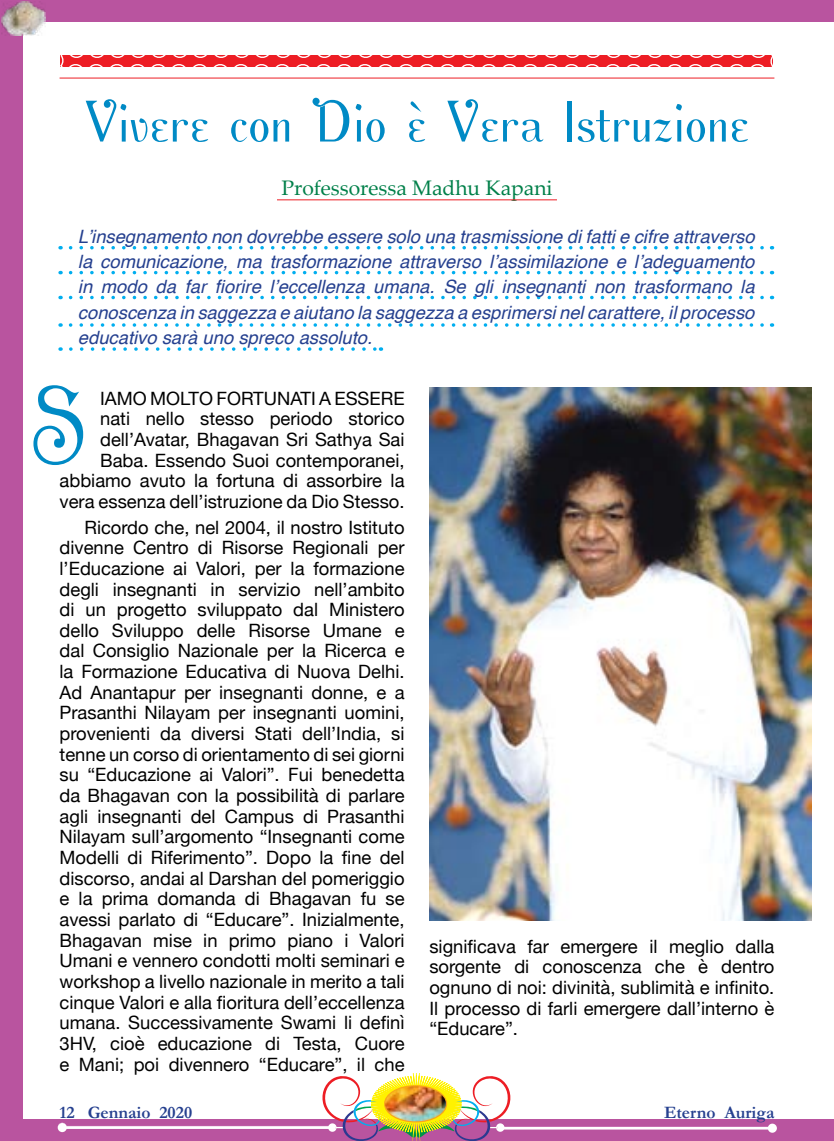
<style>
.page{position:relative;width:834px;height:1141px;background:#fff}
.page>*{position:absolute;margin:0;border:0;box-sizing:border-box;transform-origin:0 0}
.t1{font:102.38px "Acorn Swash Altern";color:#008ac5}
.t2{font:66.5px "Acorn Swash Altern";color:#008ac5}
.t3{font:21px "Palatino Linotype";color:#008049}
.t4{font:18.38px/20.7px "Helvetica Neue";color:#000;text-align:justify}
.t5{font:italic 18.38px/25.4px "Helvetica";color:#25408f;text-align:justify}
.t6{font:700 17.5px "Garamond";color:#25408f}
</style>
<div class="page">
<div style="left:0;top:0;width:833px;height:1141px;background:#b9549f"></div>
<div style="left:23px;top:22px;width:810px;height:1097px;background:#fff"></div>
<img style="left:2px;top:2px;width:44px;height:33px">
<svg style="left:58px;top:1074px;width:718px;height:67px"></svg>
<img style="left:385px;top:1086px;width:61px;height:35px">
<svg style="left:60px;top:55px;width:713px;height:12px;background:#ef3d43"></svg>
<hr style="left:60px;top:78px;width:714px;height:1px;background:#ed1d24">
<hr style="left:277px;top:200px;width:280px;height:1px;background:#ed1d24">
<svg style="left:70px;top:246px;width:702px;height:3px"></svg>
<svg style="left:70px;top:271px;width:702px;height:3px"></svg>
<svg style="left:70px;top:296px;width:702px;height:3px"></svg>
<svg style="left:70px;top:323px;width:702px;height:4px"></svg>
<svg style="left:71px;top:347px;width:310px;height:4px"></svg>
<img style="left:429px;top:387px;width:382px;height:533px">
<h2 class="t2" style="left:84px;top:85px;width:666px">Vivere con Dio è Vera Istruzione</h2>
<p class="t3" style="left:281px;top:173px;width:273px">Professoressa Madhu Kapani</p>
<p class="t5" style="left:78px;top:224px;width:678px">L’insegnamento non dovrebbe essere solo una trasmissione di fatti e cifre attraverso la comunicazione, ma trasformazione attraverso l’assimilazione e l’adeguamento in modo da far fiorire l’eccellenza umana. Se gli insegnanti non trasformano la conoscenza in saggezza e aiutano la saggezza a esprimersi nel carattere, il processo educativo sarà uno spreco assoluto.</p>
<h1 class="t1" style="left:29px;top:362px;width:58px">S</h1>
<p class="t4" style="left:60px;top:389px;width:346px;text-align:right">IAMO MOLTO FORTUNATI A ESSERE<br>nati nello stesso periodo storico dell’Avatar, Bhagavan Sri Sathya Sai Baba. Essendo Suoi contemporanei, abbiamo avuto la fortuna di assorbire la vera essenza dell’istruzione da Dio Stesso.</p>
<p class="t4" style="left:60px;top:518px;width:346px;text-indent:25px">Ricordo che, nel 2004, il nostro Istituto divenne Centro di Risorse Regionali per l’Educazione ai Valori, per la formazione degli insegnanti in servizio nell’ambito di un progetto sviluppato dal Ministero dello Sviluppo delle Risorse Umane e dal Consiglio Nazionale per la Ricerca e la Formazione Educativa di Nuova Delhi.<br>Ad Anantapur per insegnanti donne, e a Prasanthi Nilayam per insegnanti uomini, provenienti da diversi Stati dell’India, si tenne un corso di orientamento di sei giorni su “Educazione ai Valori”. Fui benedetta da Bhagavan con la possibilità di parlare agli insegnanti del Campus di Prasanthi Nilayam sull’argomento “Insegnanti come Modelli di Riferimento”. Dopo la fine del discorso, andai al Darshan del pomeriggio e la prima domanda di Bhagavan fu se avessi parlato di “Educare”. Inizialmente, Bhagavan mise in primo piano i Valori Umani e vennero condotti molti seminari e workshop a livello nazionale in merito a tali cinque Valori e alla fioritura dell’eccellenza umana. Successivamente Swami li definì 3HV, cioè educazione di Testa, Cuore e Mani; poi divennero “Educare”, il che</p>
<p class="t4" style="left:429px;top:937px;width:346px">significava far emergere il meglio dalla sorgente di conoscenza che è dentro ognuno di noi: divinità, sublimità e infinito.<br>Il processo di farli emergere dall’interno è “Educare”.</p>
<p class="t6" style="left:60px;top:1102px;width:134px">12 Gennaio 2020</p>
<p class="t6" style="left:664px;top:1102px;width:112px">Eterno Auriga</p>
</div>
